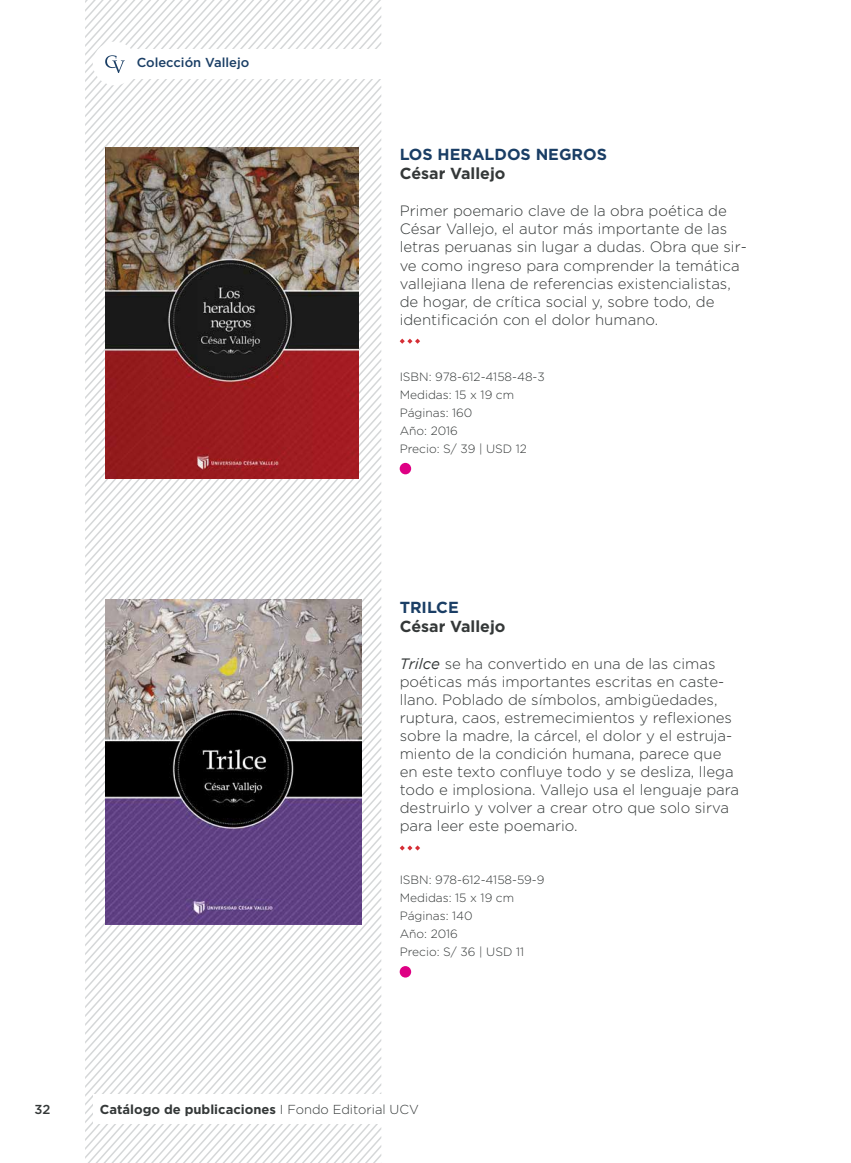
<style>
.page{position:relative;width:851px;height:1163px;background:#fff}
.page>*{position:absolute;margin:0;border:0;box-sizing:border-box;transform-origin:0 0}
.t1{font:700 16px "Gotham";color:#343838}
.t2{font:700 16px "Gotham";color:#1a3e65}
.t3{font:300 15px/18px "Gotham";color:#343838}
.t4{font:700 13px "Gotham";color:#343838}
.t5{font:500 13px "Gotham";color:#1a3e65}
.t6{font:500 13px "Gotham";color:#343838}
.t7{font:300 12px/18px "Gotham";color:#343838}
.s1{font-weight:400;font-style:italic}
.s2{font-weight:300}
</style>
<div class="page">
<svg style="left:199px;top:959px;width:183px;height:204px"></svg>
<svg style="left:85px;top:0;width:296px;height:1158px"></svg>
<div style="left:93px;top:1094px;width:298px;height:29px;background:#fff"></div>
<div style="left:112px;top:49px;width:279px;height:29px;background:#fff"></div>
<div style="left:93px;top:42px;width:43px;height:43px;background:#fff;border-radius:50%"></div>
<svg style="left:105px;top:55px;width:20px;height:18px"></svg>
<img style="left:106px;top:147px;width:252px;height:331px">
<img style="left:105px;top:600px;width:256px;height:324px">
<svg style="left:399px;top:338px;width:21px;height:6px"></svg>
<div style="left:399px;top:463px;width:12px;height:11px;background:#de0084;border-radius:50%"></div>
<svg style="left:399px;top:845px;width:21px;height:5px"></svg>
<svg style="left:399px;top:965px;width:12px;height:12px"></svg>
<p class="t5" style="left:137px;top:54px;width:114px">Colección Vallejo</p>
<p class="t2" style="left:399px;top:144px;width:209px">LOS HERALDOS NEGROS</p>
<p class="t1" style="left:399px;top:163px;width:107px">César Vallejo</p>
<p class="t3" style="left:399px;top:202px;width:348px">Primer poemario clave de la obra poética de César Vallejo, el autor más importante de las letras peruanas sin lugar a dudas. Obra que sir&shy;ve como ingreso para comprender la temática vallejiana llena de referencias existencialistas, de hogar, de crítica social y, sobre todo, de identificación con el dolor humano.</p>
<p class="t7" style="left:399px;top:367px;width:146px">ISBN: 978-612-4158-48-3<br>Medidas: 15 x 19 cm<br>Páginas: 160<br>Año: 2016<br>Precio: S/ 39 | USD 12</p>
<p class="t2" style="left:399px;top:596px;width:61px">TRILCE</p>
<p class="t1" style="left:399px;top:615px;width:107px">César Vallejo</p>
<p class="t3" style="left:399px;top:654px;width:341px"><span class="s1">Trilce</span> se ha convertido en una de las cimas poéticas más importantes escritas en caste&shy;llano. Poblado de símbolos, ambigüedades, ruptura, caos, estremecimientos y reflexiones sobre la madre, la cárcel, el dolor y el estruja&shy;miento de la condición humana, parece que en este texto confluye todo y se desliza, llega todo e implosiona. Vallejo usa el lenguaje para destruirlo y volver a crear otro que solo sirva para leer este poemario.</p>
<p class="t7" style="left:399px;top:870px;width:146px">ISBN: 978-612-4158-59-9<br>Medidas: 15 x 19 cm<br>Páginas: 140<br>Año: 2016<br>Precio: S/ 36 | USD 11</p>
<p class="t6" style="left:35px;top:1100px;width:18px">32</p>
<p class="t4" style="left:100px;top:1100px;width:320px">Catálogo de publicaciones <span class="s2">I Fondo Editorial UCV</span></p>
</div>
